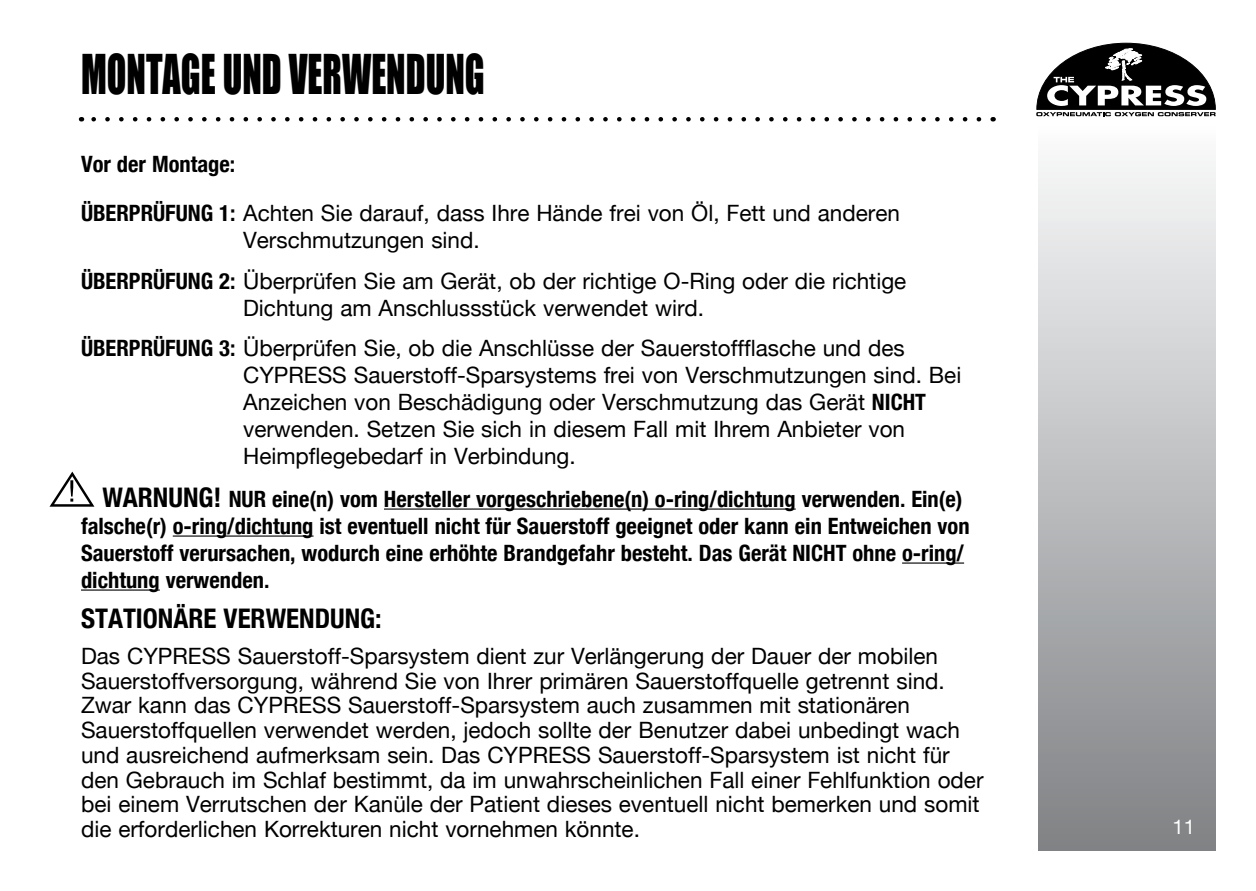
<style>
.page{position:relative;width:1256px;height:891px;background:#fff}
.page>*{position:absolute;margin:0;border:0;box-sizing:border-box;transform-origin:0 0}
.t1{font:50.4px "Impact";color:#000;scale:.71 1}
.t2{font:700 condensed 27px "Helvetica Neue";color:#000}
.t3{font:22.5px/24.8px "Helvetica Neue";color:#000}
.t4{font:700 condensed 22.5px/27px "Helvetica Neue";color:#000}
.t5{font:20.25px "Helvetica Neue";color:#fff}
.s1{font-weight:700;font-stretch:condensed}
.s2{font-size:27px}
</style>
<div class="page">
<div style="left:1038px;top:126px;width:177px;height:724px;background:linear-gradient(to bottom,#fafbfc,#7e8184)"></div>
<svg style="left:91px;top:117px;width:888px;height:5px"></svg>
<svg style="left:1036px;top:42px;width:180px;height:74px"></svg>
<hr style="left:384px;top:509px;width:411px;height:1px;background:#000">
<hr style="left:173px;top:536px;width:140px;height:1px;background:#000">
<hr style="left:902px;top:563px;width:62px;height:1px;background:#000">
<hr style="left:81px;top:590px;width:79px;height:1px;background:#000">
<svg style="left:49px;top:471px;width:46px;height:36px"></svg>
<h1 class="t1" style="left:81px;top:43px;width:570px">MONTAGE UND VERWENDUNG</h1>
<p class="t4" style="left:81px;top:150px;width:156px">Vor der Montage:</p>
<p class="t3" style="left:243px;top:199px;width:658px;line-height:27px;text-indent:-162px"><span class="s1">ÜBERPRÜFUNG 1:</span> Achten Sie darauf, dass Ihre Hände frei von Öl, Fett und anderen<br>Verschmutzungen sind.</p>
<p class="t3" style="left:243px;top:267px;width:665px;line-height:27px;text-indent:-162px"><span class="s1">ÜBERPRÜFUNG 2:</span> Überprüfen Sie am Gerät, ob der richtige O-Ring oder die richtige<br>Dichtung am Anschlussstück verwendet wird.</p>
<p class="t3" style="left:243px;top:334px;width:719px;line-height:27px;text-indent:-162px"><span class="s1">ÜBERPRÜFUNG 3:</span> Überprüfen Sie, ob die Anschlüsse der Sauerstoffflasche und des CYPRESS Sauerstoff-Sparsystems frei von Verschmutzungen sind. Bei Anzeichen von Beschädigung oder Verschmutzung das Gerät <span class="s1">NICHT </span>verwenden. Setzen Sie sich in diesem Fall mit Ihrem Anbieter von Heimpflegebedarf in Verbindung.</p>
<p class="t4" style="left:81px;top:485px;width:890px;text-indent:21px"><span class="s2">WARNUNG!</span> NUR eine(n) vom Hersteller vorgeschriebene(n) o-ring/dichtung verwenden. Ein(e) falsche(r) o-ring/dichtung ist eventuell nicht für Sauerstoff geeignet oder kann ein Entweichen von Sauerstoff verursachen, wodurch eine erhöhte Brandgefahr besteht. Das Gerät NICHT ohne o-ring/ dichtung verwenden.</p>
<p class="t2" style="left:81px;top:602px;width:302px">STATIONÄRE VERWENDUNG:</p>
<p class="t3" style="left:81px;top:643px;width:904px">Das CYPRESS Sauerstoff-Sparsystem dient zur Verlängerung der Dauer der mobilen Sauerstoffversorgung, während Sie von Ihrer primären Sauerstoffquelle getrennt sind.<br>Zwar kann das CYPRESS Sauerstoff-Sparsystem auch zusammen mit stationären Sauerstoffquellen verwendet werden, jedoch sollte der Benutzer dabei unbedingt wach und ausreichend aufmerksam sein. Das CYPRESS Sauerstoff-Sparsystem ist nicht für den Gebrauch im Schlaf bestimmt, da im unwahrscheinlichen Fall einer Fehlfunktion oder bei einem Verrutschen der Kanüle der Patient dieses eventuell nicht bemerken und somit die erforderlichen Korrekturen nicht vornehmen könnte.</p>
<p class="t5" style="left:1172px;top:814px;width:24px">11</p>
</div>
